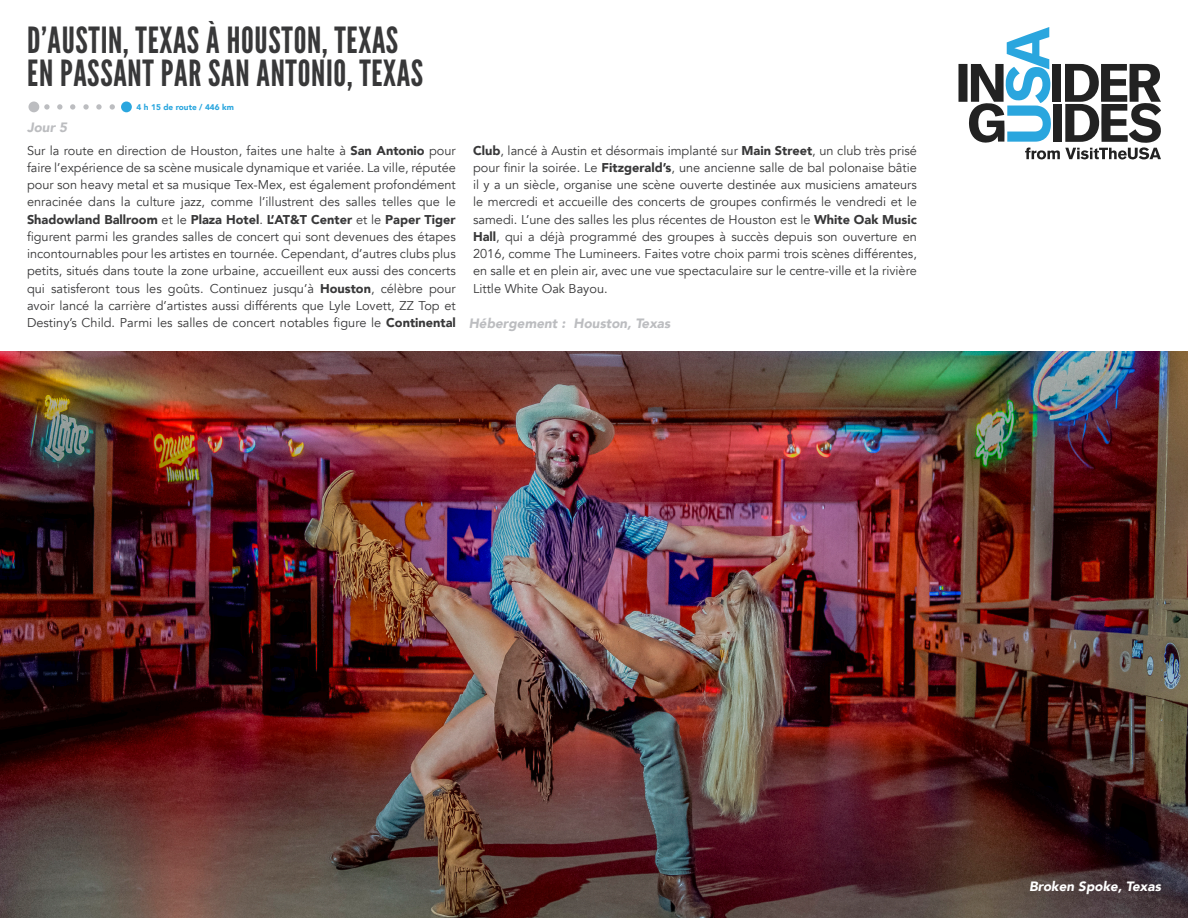
<style>
.page{position:relative;width:1188px;height:918px;background:#fff}
.page>*{position:absolute;margin:0;border:0;box-sizing:border-box;transform-origin:0 0}
.Section_Title_no_lin{font:36px/33px "League Gothic";letter-spacing:.02em;color:#383839}
.Section_Title_no_lin-2{font:italic 900 13.5px "Avenir";color:#bcbdc0}
.Photo_Caption{font:italic 900 13.5px "Avenir";color:#fff}
.t1{font:12.75px/17.2px "Avenir";color:#383839;text-align:justify}
.t2{font:900 8.25px "Avenir";color:#2aa6de}
.s1{font-weight:900}
</style>
<div class="page">
<img style="left:0;top:352px;width:1188px;height:566px">
<svg style="left:958px;top:27px;width:203px;height:132px"></svg>
<svg style="left:83px;top:104px;width:19px;height:6px"></svg>
<svg style="left:110px;top:104px;width:12px;height:6px"></svg>
<div style="left:121px;top:102px;width:11px;height:10px;background:#2aa6de;border-radius:50%"></div>
<svg style="left:44px;top:104px;width:31px;height:6px"></svg>
<div style="left:29px;top:102px;width:10px;height:10px;background:#bcbdc0;border-radius:50%"></div>
<p class="Section_Title_no_lin" style="left:27px;top:24px;width:397px">D’AUSTIN, TEXAS À HOUSTON, TEXAS<br>EN PASSANT PAR SAN ANTONIO, TEXAS</p>
<p class="Section_Title_no_lin-2" style="left:27px;top:116px;width:42px">Jour 5</p>
<p class="t1" style="left:27px;top:142px;width:430px">Sur la route en direction de Houston, faites une halte à <span class="s1">San Antonio</span> pour faire l’expérience de sa scène musicale dynamique et variée. La ville, réputée pour son heavy metal et sa musique Tex-Mex, est également profondément enracinée dans la culture jazz, comme l’illustrent des salles telles que le <span class="s1">Shadowland Ballroom</span> et le <span class="s1">Plaza Hotel</span>. <span class="s1">L’AT&amp;T Center</span> et le <span class="s1">Paper Tiger </span>figurent parmi les grandes salles de concert qui sont devenues des étapes incontournables pour les artistes en tournée. Cependant, d’autres clubs plus petits, situés dans toute la zone urbaine, accueillent eux aussi des concerts qui satisferont tous les goûts. Continuez jusqu’à <span class="s1">Houston</span>, célèbre pour avoir lancé la carrière d’artistes aussi différents que Lyle Lovett, ZZ Top et Destiny’s Child. Parmi les salles de concert notables figure le <span class="s1">Continental</span></p>
<p class="t2" style="left:137px;top:100px;width:99px">4 h 15 de route / 446 km</p>
<p class="t1" style="left:473px;top:142px;width:445px"><span class="s1">Club</span>, lancé à Austin et désormais implanté sur <span class="s1">Main Street</span>, un club très prisé pour finir la soirée. Le <span class="s1">Fitzgerald’s</span>, une ancienne salle de bal polonaise bâtie il y a un siècle, organise une scène ouverte destinée aux musiciens amateurs le mercredi et accueille des concerts de groupes confirmés le vendredi et le samedi. L’une des salles les plus récentes de Houston est le <span class="s1">White Oak Music Hall</span>, qui a déjà programmé des groupes à succès depuis son ouverture en 2016, comme The Lumineers. Faites votre choix parmi trois scènes différentes, en salle et en plein air, avec une vue spectaculaire sur le centre-ville et la rivière Little White Oak Bayou.</p>
<p class="Section_Title_no_lin-2" style="left:469px;top:312px;width:203px">Hébergement : Houston, Texas</p>
<p class="Photo_Caption" style="left:1029px;top:875px;width:133px">Broken Spoke, Texas</p>
</div>
